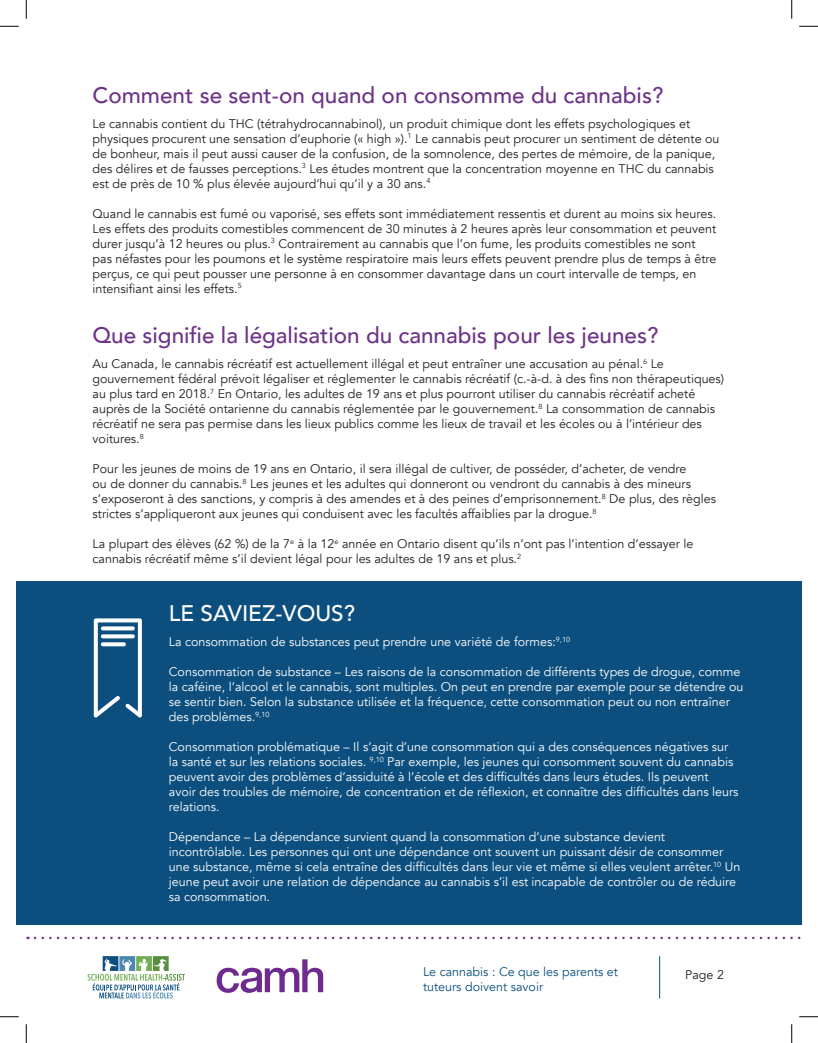
<style>
.page{position:relative;width:818px;height:1043px;background:#fff}
.page>*{position:absolute;margin:0;border:0;box-sizing:border-box;transform-origin:0 0}
.h3_-_purple{font:500 22.5px "Avenir";color:#6d3388}
.h3_-_purple-2{font:500 22.5px "Avenir";color:#fff}
.t1{font:12.5px/15px "Avenir";color:#231f20}
.t2{font:12.5px/15px "Avenir";color:#fff}
.t3{font:12.5px/15px "Avenir";color:#0c4f7e}
</style>
<div class="page">
<svg style="left:87px;top:956px;width:98px;height:42px"></svg>
<svg style="left:217px;top:959px;width:106px;height:33px"></svg>
<div style="left:16px;top:581px;width:785px;height:343px;background:#0c4f7e"></div>
<svg style="left:94px;top:618px;width:48px;height:99px"></svg>
<svg style="left:101px;top:626px;width:34px;height:4px"></svg>
<svg style="left:101px;top:634px;width:34px;height:4px"></svg>
<svg style="left:101px;top:642px;width:25px;height:4px"></svg>
<svg style="left:35px;top:936px;width:766px;height:3px"></svg>
<hr style="left:659px;top:956px;width:1px;height:42px;background:#0c4f7e">
<svg style="left:0;top:25px;width:19px;height:2px"></svg>
<svg style="left:799px;top:25px;width:19px;height:2px"></svg>
<svg style="left:0;top:1016px;width:19px;height:1px"></svg>
<svg style="left:799px;top:1016px;width:19px;height:1px"></svg>
<svg style="left:25px;top:0;width:2px;height:19px"></svg>
<svg style="left:25px;top:1024px;width:2px;height:18px"></svg>
<svg style="left:791px;top:0;width:1px;height:19px"></svg>
<svg style="left:791px;top:1024px;width:1px;height:18px"></svg>
<p class="h3_-_purple" style="left:92px;top:75px;width:572px">Comment se sent-on quand on consomme du cannabis?</p>
<p class="t1" style="left:92px;top:116px;width:628px">Le cannabis contient du THC (tétrahydrocannabinol), un produit chimique dont les effets psychologiques et physiques procurent une sensation d’euphorie (« high »).<sup>1</sup> Le cannabis peut procurer un sentiment de détente ou de bonheur, mais il peut aussi causer de la confusion, de la somnolence, des pertes de mémoire, de la panique, des délires et de fausses perceptions.<sup>3</sup> Les études montrent que la concentration moyenne en THC du cannabis est de près de 10 % plus élevée aujourd’hui qu’il y a 30 ans.<sup>4</sup></p>
<p class="t1" style="left:92px;top:206px;width:625px">Quand le cannabis est fumé ou vaporisé, ses effets sont immédiatement ressentis et durent au moins six heures.<br>Les effets des produits comestibles commencent de 30 minutes à 2 heures après leur consommation et peuvent durer jusqu’à 12 heures ou plus.<sup>3</sup> Contrairement au cannabis que l’on fume, les produits comestibles ne sont pas néfastes pour les poumons et le système respiratoire mais leurs effets peuvent prendre plus de temps à être perçus, ce qui peut pousser une personne à en consommer davantage dans un court intervalle de temps, en intensifiant ainsi les effets.<sup>5</sup></p>
<p class="h3_-_purple" style="left:92px;top:315px;width:567px">Que signifie la légalisation du cannabis pour les jeunes?</p>
<p class="t1" style="left:92px;top:356px;width:633px">Au Canada, le cannabis récréatif est actuellement illégal et peut entraîner une accusation au pénal.<sup>6</sup> Le gouvernement fédéral prévoit légaliser et réglementer le cannabis récréatif (c.-à-d. à des fins non thérapeutiques) au plus tard en 2018.<sup>7</sup> En Ontario, les adultes de 19 ans et plus pourront utiliser du cannabis récréatif acheté auprès de la Société ontarienne du cannabis réglementée par le gouvernement.<sup>8</sup> La consommation de cannabis récréatif ne sera pas permise dans les lieux publics comme les lieux de travail et les écoles ou à l’intérieur des voitures.<sup>8</sup></p>
<p class="t1" style="left:92px;top:461px;width:625px">Pour les jeunes de moins de 19 ans en Ontario, il sera illégal de cultiver, de posséder, d’acheter, de vendre<br>ou de donner du cannabis.<sup>8</sup> Les jeunes et les adultes qui donneront ou vendront du cannabis à des mineurs s’exposeront à des sanctions, y compris à des amendes et à des peines d’emprisonnement.<sup>8</sup> De plus, des règles strictes s’appliqueront aux jeunes qui conduisent avec les facultés affaiblies par la drogue.<sup>8</sup></p>
<p class="t1" style="left:92px;top:536px;width:602px">La plupart des élèves (62 %) de la 7<sup>e</sup> à la 12<sup>e</sup> année en Ontario disent qu’ils n’ont pas l’intention d’essayer le cannabis récréatif même s’il devient légal pour les adultes de 19 ans et plus.<sup>2</sup></p>
<p class="h3_-_purple-2" style="left:169px;top:593px;width:188px">LE SAVIEZ-VOUS?</p>
<p class="t2" style="left:169px;top:634px;width:403px">La consommation de substances peut prendre une variété de formes:<sup>9,10</sup></p>
<p class="t2" style="left:169px;top:664px;width:576px">Consommation de substance – Les raisons de la consommation de différents types de drogue, comme la caféine, l’alcool et le cannabis, sont multiples. On peut en prendre par exemple pour se détendre ou se sentir bien. Selon la substance utilisée et la fréquence, cette consommation peut ou non entraîner des problèmes.<sup>9,10</sup></p>
<p class="t2" style="left:169px;top:739px;width:571px">Consommation problématique – Il s’agit d’une consommation qui a des conséquences négatives sur la santé et sur les relations sociales. <sup>9,10</sup> Par exemple, les jeunes qui consomment souvent du cannabis peuvent avoir des problèmes d’assiduité à l’école et des difficultés dans leurs études. Ils peuvent avoir des troubles de mémoire, de concentration et de réflexion, et connaître des difficultés dans leurs relations.</p>
<p class="t2" style="left:169px;top:829px;width:573px">Dépendance – La dépendance survient quand la consommation d’une substance devient incontrôlable. Les personnes qui ont une dépendance ont souvent un puissant désir de consommer une substance, même si cela entraîne des difficultés dans leur vie et même si elles veulent arrêter.<sup>10</sup> Un jeune peut avoir une relation de dépendance au cannabis s’il est incapable de contrôler ou de réduire sa consommation.</p>
<p class="t3" style="left:423px;top:964px;width:196px">Le cannabis : Ce que les parents et tuteurs doivent savoir</p>
<p class="t1" style="left:685px;top:967px;width:40px">Page 2</p>
</div>
